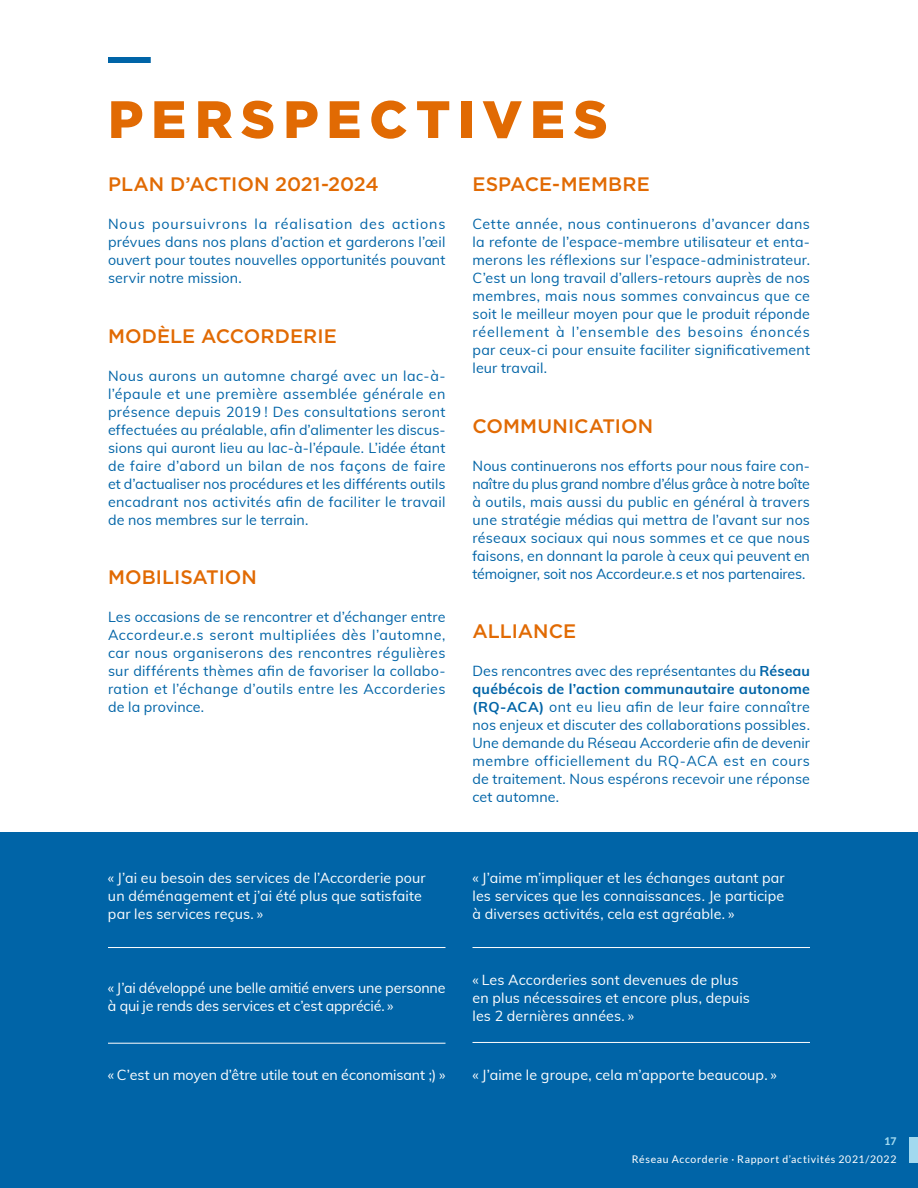
<style>
.page{position:relative;width:918px;height:1188px;background:#fff}
.page>*{position:absolute;margin:0;border:0;box-sizing:border-box;transform-origin:0 0}
.t1{font:900 52.5px "Gotham";letter-spacing:.15em;color:#e16a03}
.t2{font:500 19.5px "Gotham";color:#e16a03}
.t3{font:14.25px/18px "Muli";letter-spacing:.015em;color:#0064a7;text-align:justify}
.t4{font:14.25px/18px "Muli";letter-spacing:.01em;color:#fff}
.t5{font:14.25px/18px "Muli";letter-spacing:-.01em;color:#fff}
.t6{font:10.5px "Lato";letter-spacing:.065em;color:#fff}
.t7{font:800 10.5px "Lato";color:#a2d9ef}
.s1{font-weight:700}
</style>
<div class="page">
<div style="left:0;top:833px;width:918px;height:355px;background:#0064a7"></div>
<div style="left:108px;top:57px;width:43px;height:6px;background:#0064a7"></div>
<hr style="left:108px;top:947px;width:338px;height:1px;background:#fff">
<hr style="left:472px;top:947px;width:338px;height:1px;background:#fff">
<hr style="left:472px;top:1042px;width:338px;height:1px;background:#fff">
<hr style="left:108px;top:1043px;width:338px;height:1px;background:#fff">
<div style="left:909px;top:1137px;width:9px;height:26px;background:#a2d9ef"></div>
<h1 class="t1" style="left:108px;top:83px;width:501px">PERSPECTIVES</h1>
<h2 class="t2" style="left:108px;top:171px;width:272px">PLAN D’ACTION 2021-2024</h2>
<p class="t3" style="left:108px;top:215px;width:339px">Nous poursuivrons la réalisation des actions prévues dans nos plans d’action et garderons l’œil ouvert pour toutes nouvelles opportunités pouvant servir notre mission.</p>
<h2 class="t2" style="left:472px;top:171px;width:179px">ESPACE-MEMBRE</h2>
<p class="t3" style="left:472px;top:215px;width:339px;text-align:left">Cette année, nous continuerons d’avancer dans la refonte de l’espace-membre utilisateur et enta&shy;merons les réflexions sur l’espace-administrateur.<br>C’est un long travail d’allers-retours auprès de nos membres, mais nous sommes convaincus que ce soit le meilleur moyen pour que le produit réponde réellement à l’ensemble des besoins énoncés par ceux-ci pour ensuite faciliter significativement leur travail.</p>
<h2 class="t2" style="left:108px;top:323px;width:230px">MODÈLE ACCORDERIE</h2>
<p class="t3" style="left:108px;top:366px;width:339px">Nous aurons un automne chargé avec un lac-à&shy;l’épaule et une première assemblée générale en présence depuis 2019 ! Des consultations seront effectuées au préalable, afin d’alimenter les discus&shy;sions qui auront lieu au lac-à-l’épaule. L’idée étant de faire d’abord un bilan de nos façons de faire et d’actualiser nos procédures et les différents outils encadrant nos activités afin de faciliter le travail de nos membres sur le terrain.</p>
<h2 class="t2" style="left:472px;top:413px;width:182px">COMMUNICATION</h2>
<p class="t3" style="left:472px;top:456px;width:339px;text-align:left">Nous continuerons nos efforts pour nous faire con&shy;naître du plus grand nombre d’élus grâce à notre boîte à outils, mais aussi du public en général à travers une stratégie médias qui mettra de l’avant sur nos réseaux sociaux qui nous sommes et ce que nous faisons, en donnant la parole à ceux qui peuvent en témoigner, soit nos Accordeur.e.s et nos partenaires.</p>
<h2 class="t2" style="left:108px;top:564px;width:150px">MOBILISATION</h2>
<p class="t3" style="left:108px;top:608px;width:339px;text-align:left">Les occasions de se rencontrer et d’échanger entre Accordeur.e.s seront multipliées dès l’automne, car nous organiserons des rencontres régulières sur différents thèmes afin de favoriser la collabo&shy;ration et l’échange d’outils entre les Accorderies de la province.</p>
<h2 class="t2" style="left:472px;top:618px;width:105px">ALLIANCE</h2>
<p class="t3" style="left:472px;top:662px;width:339px">Des rencontres avec des représentantes du <span class="s1">Réseau québécois de l’action communautaire autonome (RQ-ACA)</span> ont eu lieu afin de leur faire connaître nos enjeux et discuter des collaborations possibles.<br>Une demande du Réseau Accorderie afin de devenir membre officiellement du RQ-ACA est en cours de traitement. Nous espérons recevoir une réponse cet automne.</p>
<p class="t4" style="left:108px;top:868px;width:319px">« J’ai eu besoin des services de l’Accorderie pour un déménagement et j’ai été plus que satisfaite par les services reçus. »</p>
<p class="t4" style="left:472px;top:868px;width:314px;text-align:justify">« J’aime m’impliquer et les échanges autant par les services que les connaissances. Je participe à diverses activités, cela est agréable. »</p>
<p class="t5" style="left:108px;top:978px;width:339px">« J’ai développé une belle amitié envers une personne à qui je rends des services et c’est apprécié. »</p>
<p class="t4" style="left:472px;top:970px;width:279px">« Les Accorderies sont devenues de plus en plus nécessaires et encore plus, depuis les 2 dernières années. »</p>
<p class="t4" style="left:108px;top:1065px;width:339px">« C’est un moyen d’être utile tout en économisant ;) »</p>
<p class="t4" style="left:472px;top:1065px;width:306px">« J’aime le groupe, cela m’apporte beaucoup. »</p>
<p class="t7" style="left:884px;top:1134px;width:14px">17</p>
<p class="t6" style="left:632px;top:1153px;width:266px">Réseau Accorderie · Rapport d’activités 2021/2022</p>
</div>
